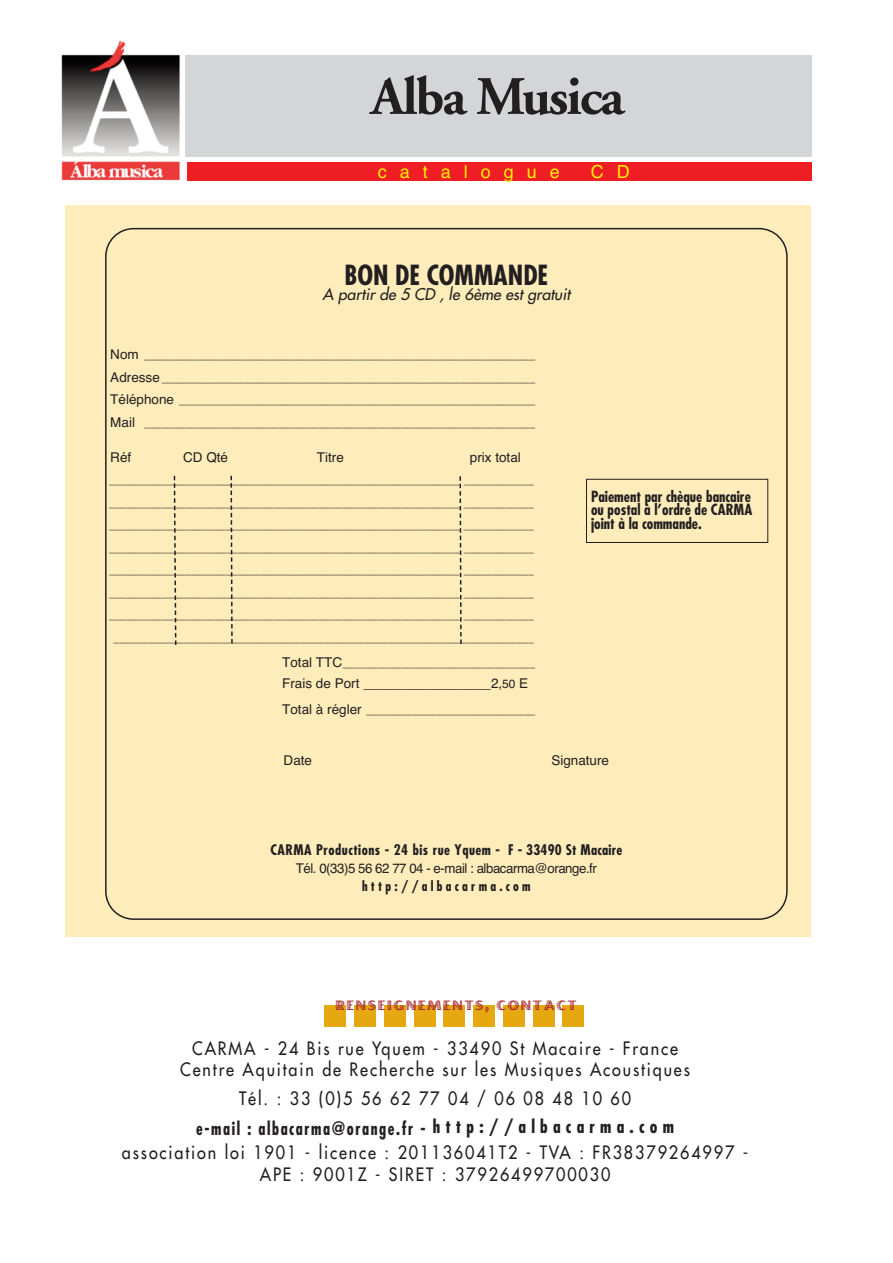
<style>
.page{position:relative;width:893px;height:1263px;background:#fff}
.page>*{position:absolute;margin:0;border:0;box-sizing:border-box;transform-origin:0 0}
.t1{font:700 54px "Adobe Garamond";letter-spacing:-.035em;color:#231f20}
.t2{font:700 condensed 27px "Futura";color:#231f20}
.t3{font:18px/21px "Futura";letter-spacing:.115em;color:#231f20;text-align:center;scale:.9 1}
.t4{font:700 condensed 18px "Futura";letter-spacing:.1em;color:#231f20;scale:.9 1}
.t5{font:18px "Helvetica";letter-spacing:.725em;color:#fff101}
.t6{font:italic 15.75px "Futura";color:#231f20}
.t7{font:700 condensed 15px/13.5px "Futura";color:#231f20;text-align:justify}
.t8{font:700 condensed 14.25px "Futura";letter-spacing:.035em;color:#231f20}
.t9{font:14.25px "Boca Raton ICG";letter-spacing:.12em;color:#a72b30}
.t10{font:13.5px "Helvetica";color:#231f20}
.t11{font:13.5px "Helvetica";letter-spacing:-.035em;color:#231f20}
.t12{font:700 condensed 13.5px "Futura";letter-spacing:.245em;color:#231f20}
.t13{font:10.5px/22.5px "Helvetica";color:#231f20;text-align:justify}
.s1{font-size:13.5px}
.s2{font-size:12px}
</style>
<div class="page">
<div style="left:65px;top:206px;width:746px;height:731px;background:#feedbb"></div>
<svg style="left:105px;top:228px;width:683px;height:692px"></svg>
<div style="left:325px;top:1005px;width:21px;height:21px;background:#e6a810"></div>
<div style="left:354px;top:1005px;width:22px;height:21px;background:#e6a810"></div>
<div style="left:384px;top:1005px;width:21px;height:21px;background:#e6a810"></div>
<div style="left:414px;top:1005px;width:21px;height:21px;background:#e6a810"></div>
<div style="left:444px;top:1005px;width:21px;height:21px;background:#e6a810"></div>
<div style="left:473px;top:1005px;width:22px;height:21px;background:#e6a810"></div>
<div style="left:503px;top:1005px;width:21px;height:21px;background:#e6a810"></div>
<div style="left:533px;top:1005px;width:21px;height:21px;background:#e6a810"></div>
<div style="left:563px;top:1005px;width:21px;height:21px;background:#e6a810"></div>
<svg style="left:173px;top:476px;width:4px;height:169px"></svg>
<svg style="left:230px;top:476px;width:3px;height:167px"></svg>
<div style="left:586px;top:479px;width:182px;height:64px;border:1px solid #231f20"></div>
<svg style="left:459px;top:476px;width:3px;height:168px"></svg>
<div style="left:186px;top:55px;width:626px;height:101px;background:#d4d5d7"></div>
<div style="left:187px;top:162px;width:624px;height:18px;background:#ee1e24"></div>
<img style="left:61px;top:40px;width:119px;height:141px">
<h1 class="t1" style="left:371px;top:75px;width:255px">Alba Musica</h1>
<h3 class="t5" style="left:378px;top:161px;width:184px">catalogue</h3>
<h3 class="t5" style="left:591px;top:161px;width:40px">C D</h3>
<h2 class="t2" style="left:344px;top:264px;width:205px">BON DE COMMANDE</h2>
<h3 class="t6" style="left:323px;top:286px;width:249px">A partir de 5 CD , le 6ème est gratuit</h3>
<p class="t13" style="left:110px;top:344px;width:426px"><span class="s1">Nom</span> ___________________________________________________________________ <span class="s1">Adresse</span> ________________________________________________________________ <span class="s1">Téléphone</span> _____________________________________________________________ <span class="s1">Mail</span> ___________________________________________________________________</p>
<p class="t10" style="left:110px;top:449px;width:23px">Réf</p>
<p class="t10" style="left:183px;top:449px;width:46px">CD Qté</p>
<p class="t10" style="left:317px;top:449px;width:28px">Titre</p>
<p class="t10" style="left:470px;top:449px;width:53px">prix total</p>
<p class="t13" style="left:109px;top:470px;width:426px;text-align:center">____________________________________________________________ ____________ ____________________________________________________________ ____________ ____________________________________________________________ ____________ ____________________________________________________________ ____________ ____________________________________________________________ ____________ ____________________________________________________________ ____________ ____________________________________________________________ ____________ ________________________________________________________________________</p>
<p class="t13" style="left:282px;top:653px;width:255px"><span class="s1">Total TTC</span>_________________________________</p>
<p class="t10" style="left:282px;top:676px;width:247px">Frais de Port _________________2,<span class="s2">50</span> E</p>
<p class="t13" style="left:282px;top:699px;width:255px"><span class="s1">Total à régler</span> _____________________________</p>
<p class="t10" style="left:284px;top:752px;width:30px">Date</p>
<p class="t10" style="left:551px;top:752px;width:59px">Signature</p>
<h3 class="t7" style="left:591px;top:491px;width:163px">Paiement par chèque bancaire ou postal à l’ordre de CARMA joint à la commande.</h3>
<h3 class="t8" style="left:270px;top:843px;width:353px">CARMA Productions - 24 bis rue Yquem - F - 33490 St Macaire</h3>
<p class="t11" style="left:296px;top:860px;width:302px">Tél. 0(33)5 56 62 77 04 - e-mail : albacarma@orange.fr</p>
<p class="t12" style="left:362px;top:880px;width:170px">http://albacarma.com</p>
<h3 class="t9" style="left:335px;top:997px;width:243px">RENSEIGNEMENTS, CONTACT</h3>
<h3 class="t3" style="left:180px;top:1039px;width:568px">CARMA - 24 Bis rue Yquem - 33490 St Macaire - France<br>Centre Aquitain de Recherche sur les Musiques Acoustiques</h3>
<h3 class="t3" style="left:239px;top:1089px;width:437px">Tél. : 33 (0)5 56 62 77 04 / 06 08 48 10 60</h3>
<h3 class="t4" style="left:196px;top:1120px;width:532px">e-mail : albacarma@orange.fr - http://albacarma.com</h3>
<h3 class="t3" style="left:122px;top:1142px;width:697px;line-height:22px">association loi 1901 - licence : 201136041T2 - TVA : FR38379264997 -<br>APE : 9001Z - SIRET : 37926499700030</h3>
</div>
